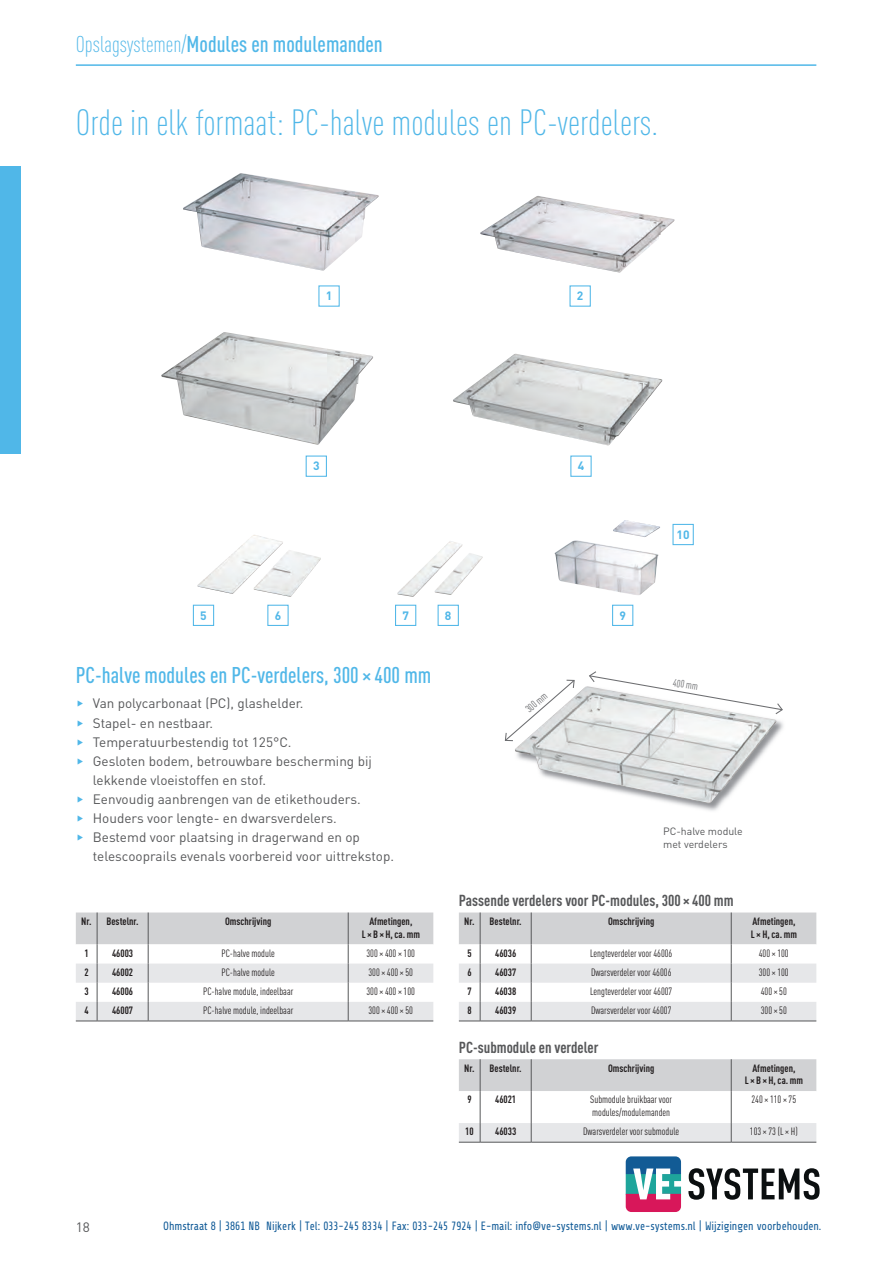
<style>
.page{position:relative;width:891px;height:1263px;background:#fff}
.page>*{position:absolute;margin:0;border:0;box-sizing:border-box;transform-origin:0 0}
.t1{font:300 condensed 36px "DIN Pro";color:#50b7e8}
.t2{font:500 condensed 22.5px "DIN Pro";color:#50b7e8}
.t3{font:700 condensed 15.75px "DIN Pro";color:#57585a}
.t4{font:13.5px/19.2px "DIN Pro";color:#57585a}
.t5{font:12px "Share";color:#105a97;scale:.9 1}
.t6{font:700 12px "DIN Pro";color:#50b7e8}
.t7{font:condensed 10.5px/12.8px "DIN Pro";color:#231f20}
.t8{font:700 condensed 10.5px/12.8px "DIN Pro";color:#231f20;text-align:center}
.t9{font:10.5px/12.6px "DIN Pro";color:#57585a}
.t10{font:condensed 10.5px "DIN Pro";color:#6c6d70}
.s1{font-weight:300}
.s2{color:#50b7e8}
</style>
<div class="page">
<hr style="left:76px;top:64px;width:740px;height:2px;background:#50b7e8">
<img style="left:183px;top:173px;width:195px;height:98px">
<img style="left:480px;top:196px;width:194px;height:76px">
<img style="left:161px;top:332px;width:212px;height:113px">
<img style="left:453px;top:354px;width:209px;height:92px">
<img style="left:197px;top:535px;width:124px;height:62px">
<img style="left:397px;top:541px;width:85px;height:56px">
<img style="left:613px;top:520px;width:47px;height:17px">
<img style="left:554px;top:540px;width:104px;height:55px">
<img style="left:673px;top:720px;width:110px;height:91px">
<img style="left:515px;top:686px;width:261px;height:117px">
<svg style="left:504px;top:679px;width:71px;height:63px"></svg>
<svg style="left:588px;top:671px;width:195px;height:44px"></svg>
<div style="left:437px;top:605px;width:21px;height:21px;border:1px solid #50b7e8"></div>
<div style="left:0;top:166px;width:20px;height:287px;background:#50b7e8"></div>
<svg style="left:76px;top:912px;width:357px;height:109px"></svg>
<hr style="left:97px;top:1020px;width:51px;height:1px;background:#57585a">
<hr style="left:148px;top:1020px;width:200px;height:1px;background:#57585a">
<hr style="left:348px;top:1020px;width:85px;height:1px;background:#57585a">
<svg style="left:458px;top:912px;width:358px;height:109px"></svg>
<hr style="left:480px;top:1020px;width:51px;height:1px;background:#57585a">
<hr style="left:531px;top:1020px;width:200px;height:1px;background:#57585a">
<hr style="left:731px;top:1020px;width:85px;height:1px;background:#57585a">
<svg style="left:458px;top:1059px;width:358px;height:84px"></svg>
<hr style="left:480px;top:1142px;width:51px;height:1px;background:#57585a">
<hr style="left:531px;top:1142px;width:200px;height:1px;background:#57585a">
<hr style="left:731px;top:1142px;width:85px;height:1px;background:#57585a">
<div style="left:318px;top:285px;width:21px;height:22px;border:1px solid #50b7e8"></div>
<div style="left:305px;top:455px;width:22px;height:22px;border:1px solid #50b7e8"></div>
<div style="left:193px;top:605px;width:21px;height:21px;border:1px solid #50b7e8"></div>
<div style="left:267px;top:605px;width:21px;height:21px;border:1px solid #50b7e8"></div>
<div style="left:395px;top:605px;width:21px;height:21px;border:1px solid #50b7e8"></div>
<div style="left:612px;top:605px;width:21px;height:21px;border:1px solid #50b7e8"></div>
<div style="left:672px;top:524px;width:21px;height:21px;border:1px solid #50b7e8"></div>
<svg style="left:625px;top:1156px;width:55px;height:56px"></svg>
<svg style="left:688px;top:1168px;width:131px;height:31px"></svg>
<h2 class="t2" style="left:76px;top:27px;width:308px"><span class="s1">Opslagsystemen/</span>Modules en modulemanden</h2>
<h1 class="t1" style="left:76px;top:96px;width:583px">Orde in elk formaat: PC-halve modules en PC-verdelers.</h1>
<p class="t6" style="left:325px;top:288px;width:8px">1</p>
<p class="t6" style="left:576px;top:288px;width:8px">2</p>
<p class="t6" style="left:313px;top:458px;width:8px">3</p>
<p class="t6" style="left:577px;top:458px;width:8px">4</p>
<p class="t6" style="left:200px;top:607px;width:8px">5</p>
<p class="t6" style="left:274px;top:607px;width:8px">6</p>
<p class="t6" style="left:402px;top:607px;width:8px">7</p>
<p class="t6" style="left:619px;top:607px;width:8px">9</p>
<p class="t6" style="left:445px;top:607px;width:8px">8</p>
<h2 class="t2" style="left:76px;top:658px;width:357px">PC-halve modules en PC-verdelers, 300 × 400 mm</h2>
<p class="t4" style="left:76px;top:693px;width:229px"><span class="s2">◆</span> Van polycarbonaat (PC), glashelder.</p>
<p class="t4" style="left:76px;top:712px;width:139px"><span class="s2">◆</span> Stapel- en nestbaar.</p>
<p class="t4" style="left:76px;top:731px;width:217px"><span class="s2">◆</span> Temperatuurbestendig tot 125°C.</p>
<p class="t4" style="left:93px;top:751px;width:280px;text-indent:-17px"><span class="s2">◆</span> Gesloten bodem, betrouwbare bescherming bij lekkende vloeistoffen en stof.</p>
<p class="t4" style="left:76px;top:789px;width:286px"><span class="s2">◆</span> Eenvoudig aanbrengen van de etikethouders.</p>
<p class="t4" style="left:76px;top:808px;width:262px"><span class="s2">◆</span> Houders voor lengte- en dwarsverdelers.</p>
<p class="t4" style="left:93px;top:827px;width:302px;text-indent:-17px"><span class="s2">◆</span> Bestemd voor plaatsing in dragerwand en op telescooprails evenals voorbereid voor uittrekstop.</p>
<p class="t10" style="left:522px;top:704px;width:27px;rotate:-41deg">300 mm</p>
<p class="t6" style="left:676px;top:526px;width:15px">10</p>
<p class="t10" style="left:674px;top:675px;width:27px;rotate:10deg">400 mm</p>
<p class="t9" style="left:663px;top:824px;width:81px">PC-halve module met verdelers</p>
<p class="t8" style="left:81px;top:914px;width:59px">Nr. Bestelnr.</p>
<p class="t8" style="left:225px;top:914px;width:48px">Omschrijving</p>
<p class="t8" style="left:361px;top:914px;width:60px">Afmetingen,<br>L × B × H, ca. mm</p>
<p class="t8" style="left:84px;top:946px;width:6px">1</p>
<p class="t8" style="left:112px;top:946px;width:23px">46003</p>
<p class="t7" style="left:221px;top:946px;width:55px">PC-halve module</p>
<p class="t7" style="left:366px;top:946px;width:50px">300 × 400 × 100</p>
<p class="t8" style="left:84px;top:965px;width:6px">2</p>
<p class="t8" style="left:112px;top:965px;width:23px">46002</p>
<p class="t7" style="left:221px;top:965px;width:55px">PC-halve module</p>
<p class="t7" style="left:368px;top:965px;width:46px">300 × 400 × 50</p>
<p class="t8" style="left:84px;top:984px;width:6px">3</p>
<p class="t8" style="left:112px;top:984px;width:23px">46006</p>
<p class="t7" style="left:203px;top:984px;width:92px">PC-halve module, indeelbaar</p>
<p class="t7" style="left:366px;top:984px;width:50px">300 × 400 × 100</p>
<p class="t8" style="left:84px;top:1004px;width:6px">4</p>
<p class="t8" style="left:112px;top:1004px;width:23px">46007</p>
<p class="t7" style="left:203px;top:1003px;width:92px">PC-halve module, indeelbaar</p>
<p class="t7" style="left:368px;top:1003px;width:46px">300 × 400 × 50</p>
<h3 class="t3" style="left:458px;top:891px;width:276px">Passende verdelers voor PC-modules, 300 × 400 mm</h3>
<p class="t8" style="left:464px;top:914px;width:59px">Nr. Bestelnr.</p>
<p class="t8" style="left:608px;top:914px;width:48px">Omschrijving</p>
<p class="t8" style="left:750px;top:914px;width:47px;text-align:left">Afmetingen,<br>L × H, ca. mm</p>
<p class="t8" style="left:467px;top:946px;width:6px">5</p>
<p class="t8" style="left:495px;top:946px;width:23px">46036</p>
<p class="t7" style="left:589px;top:946px;width:84px">Lengteverdeler voor 46006</p>
<p class="t7" style="left:758px;top:946px;width:31px">400 × 100</p>
<p class="t8" style="left:467px;top:965px;width:6px">6</p>
<p class="t8" style="left:495px;top:965px;width:23px">46037</p>
<p class="t7" style="left:590px;top:965px;width:82px">Dwarsverdeler voor 46006</p>
<p class="t7" style="left:758px;top:965px;width:31px">300 × 100</p>
<p class="t8" style="left:467px;top:984px;width:6px">7</p>
<p class="t8" style="left:495px;top:984px;width:23px">46038</p>
<p class="t7" style="left:589px;top:984px;width:84px">Lengteverdeler voor 46007</p>
<p class="t7" style="left:760px;top:984px;width:28px">400 × 50</p>
<p class="t8" style="left:467px;top:1004px;width:6px">8</p>
<p class="t8" style="left:495px;top:1004px;width:23px">46039</p>
<p class="t7" style="left:590px;top:1003px;width:82px">Dwarsverdeler voor 46007</p>
<p class="t7" style="left:760px;top:1003px;width:28px">300 × 50</p>
<h3 class="t3" style="left:458px;top:1037px;width:141px">PC-submodule en verdeler</h3>
<p class="t8" style="left:464px;top:1061px;width:59px">Nr. Bestelnr.</p>
<p class="t8" style="left:608px;top:1061px;width:48px">Omschrijving</p>
<p class="t8" style="left:744px;top:1061px;width:60px">Afmetingen,<br>L × B × H, ca. mm</p>
<p class="t8" style="left:467px;top:1093px;width:6px">9</p>
<p class="t8" style="left:495px;top:1093px;width:23px">46021</p>
<p class="t7" style="left:590px;top:1092px;width:83px">Submodule bruikbaar voor modules/modulemanden</p>
<p class="t7" style="left:751px;top:1092px;width:46px">240 × 110 × 75</p>
<p class="t8" style="left:465px;top:1125px;width:10px">10</p>
<p class="t8" style="left:495px;top:1125px;width:23px">46033</p>
<p class="t7" style="left:583px;top:1124px;width:98px">Dwarsverdeler voor submodule</p>
<p class="t7" style="left:749px;top:1124px;width:49px">103 × 73 (L × H)</p>
<p class="t4" style="left:76px;top:1216px;width:16px">18</p>
<p class="t5" style="left:163px;top:1219px;width:732px">Ohmstraat 8 | 3861 NB Nijkerk | Tel: 033-245 8334 | Fax: 033-245 7924 | E-mail: info@ve-systems.nl | www.ve-systems.nl | Wijzigingen voorbehouden.</p>
</div>
